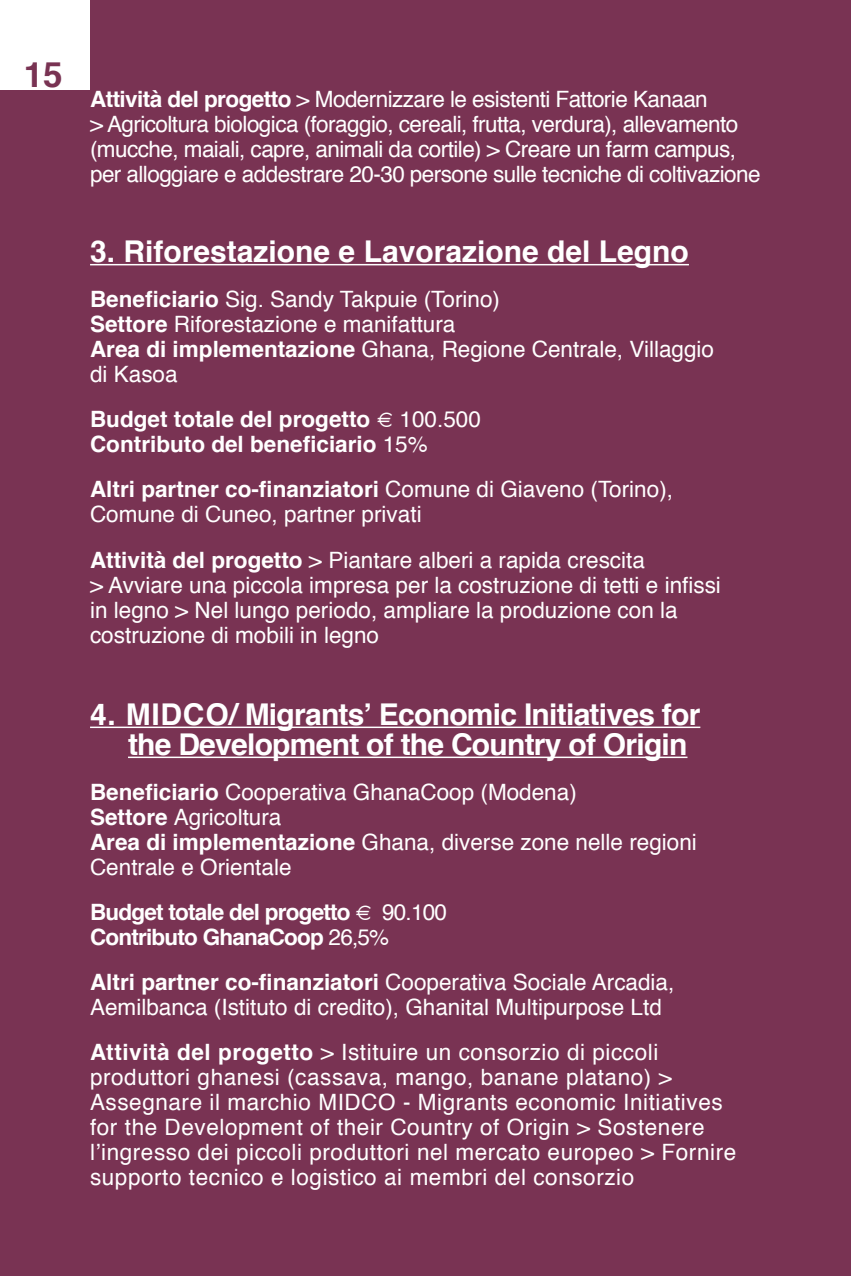
<style>
.page{position:relative;width:851px;height:1276px;background:#fff}
.page>*{position:absolute;margin:0;border:0;box-sizing:border-box;transform-origin:0 0}
.t1{font:700 35px "Helvetica";color:#793353}
.t2{font:700 30px/30px "Helvetica";letter-spacing:-.025em;color:#fff}
.t3{font:700 30px "Helvetica";color:#fff}
.t4{font:22.5px/25px "Helvetica";color:#fff}
.t5{font:22.5px/25px "Helvetica";letter-spacing:.025em;color:#fff}
.t6{font:22.5px/25px "Helvetica";letter-spacing:-.025em;color:#fff}
.t7{font:700 22.5px/25px "Helvetica";color:#fff}
.t8{font:700 22.5px/25px "Helvetica";letter-spacing:-.035em;color:#fff}
.s1{font-weight:700}
.s2{font-weight:400}
</style>
<div class="page">
<div style="left:0;top:0;width:850px;height:1276px;background:#793353"></div>
<hr style="left:90px;top:264px;width:598px;height:1px;background:#fff">
<hr style="left:90px;top:726px;width:610px;height:2px;background:#fff">
<hr style="left:128px;top:756px;width:559px;height:2px;background:#fff">
<div style="left:0;top:0;width:90px;height:90px;background:#fff"></div>
<h1 class="t1" style="left:24px;top:43px;width:40px">15</h1>
<p class="t6" style="left:90px;top:86px;width:672px"><span class="s1">Attività del progetto</span> &gt; Modernizzare le esistenti Fattorie Kanaan<br>&gt; Agricoltura biologica (foraggio, cereali, frutta, verdura), allevamento (mucche, maiali, capre, animali da cortile) &gt; Creare un farm campus, per alloggiare e addestrare 20-30 persone sulle tecniche di coltivazione</p>
<h2 class="t3" style="left:90px;top:225px;width:600px">3. Riforestazione e Lavorazione del Legno</h2>
<p class="t4" style="left:90px;top:286px;width:625px"><span class="s1">Beneficiario</span> Sig. Sandy Takpuie (Torino)<br><span class="s1">Settore</span> Riforestazione e manifattura<br><span class="s1">Area di implementazione</span> Ghana, Regione Centrale, Villaggio di Kasoa</p>
<p class="t7" style="left:90px;top:406px;width:392px">Budget totale del progetto <span class="s2">€ 100.500<br></span>Contributo del beneficiario <span class="s2">15%</span></p>
<p class="t4" style="left:90px;top:476px;width:584px"><span class="s1">Altri partner co-finanziatori</span> Comune di Giaveno (Torino),<br>Comune di Cuneo, partner privati</p>
<p class="t4" style="left:90px;top:546px;width:632px"><span class="s1">Attività del progetto</span> &gt; Piantare alberi a rapida crescita<br>&gt; Avviare una piccola impresa per la costruzione di tetti e infissi in legno &gt; Nel lungo periodo, ampliare la produzione con la costruzione di mobili in legno</p>
<h2 class="t2" style="left:128px;top:698px;width:573px;text-indent:-38px">4. MIDCO/ Migrants’ Economic Initiatives for the Development of the Country of Origin</h2>
<p class="t4" style="left:90px;top:779px;width:608px"><span class="s1">Beneficiario</span> Cooperativa GhanaCoop (Modena)<br><span class="s1">Settore</span> Agricoltura<br><span class="s1">Area di implementazione</span> Ghana, diverse zone nelle regioni Centrale e Orientale</p>
<p class="t8" style="left:90px;top:898px;width:358px">Budget totale del progetto <span class="s2">€ 90.100<br></span>Contributo GhanaCoop <span class="s2">26,5%</span></p>
<p class="t4" style="left:90px;top:969px;width:585px"><span class="s1">Altri partner co-finanziatori</span> Cooperativa Sociale Arcadia,<br>Aemilbanca (Istituto di credito), Ghanital Multipurpose Ltd</p>
<p class="t5" style="left:90px;top:1039px;width:647px"><span class="s1">Attività del progetto</span> &gt; Istituire un consorzio di piccoli produttori ghanesi (cassava, mango, banane platano) &gt; Assegnare il marchio MIDCO - Migrants economic Initiatives for the Development of their Country of Origin &gt; Sostenere l’ingresso dei piccoli produttori nel mercato europeo &gt; Fornire supporto tecnico e logistico ai membri del consorzio</p>
</div>
